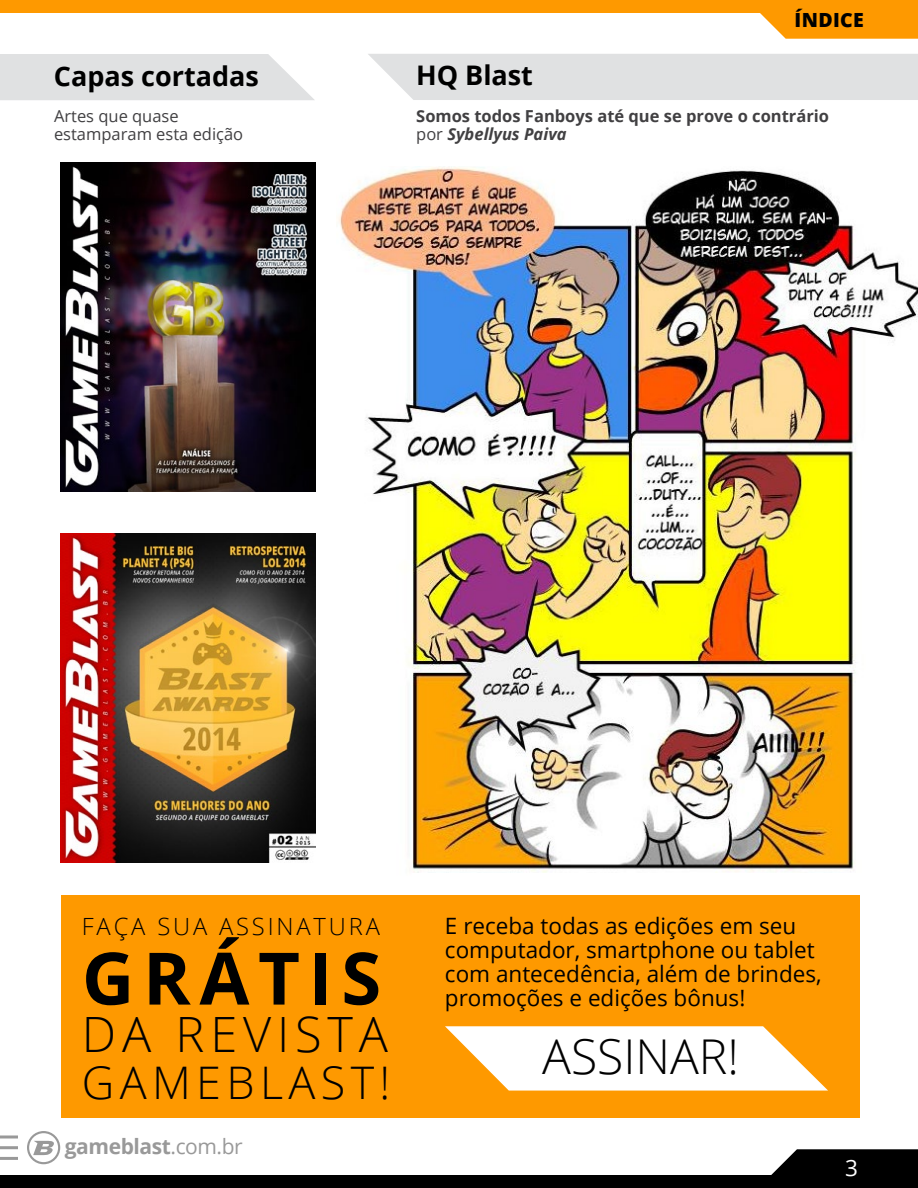
<style>
.page{position:relative;width:918px;height:1188px;background:#fff}
.page>*{position:absolute;margin:0;border:0;box-sizing:border-box;transform-origin:0 0}
.t1{font:700 72.45px "Open Sans";letter-spacing:.12em;color:#000}
.t2{font:300 48.6px "Open Sans";letter-spacing:.12em;color:#000}
.t3{font:300 48px "Open Sans";color:#000}
.t4{font:300 45px "Open Sans";letter-spacing:.12em;color:#000}
.t5{font:700 27px "Open Sans";color:#000}
.t6{font:300 23.7px "Open Sans";letter-spacing:.12em;color:#000}
.t7{font:22.5px/24px "Open Sans";color:#000}
.t8{font:22.5px "Open Sans";color:#fff}
.t9{font:700 21px "Open Sans";letter-spacing:-.02em;color:#999}
.t10{font:800 19.5px "Open Sans";letter-spacing:.02em;color:#000}
.t11{font:700 16.5px/18px "Open Sans";color:#414042}
.t12{font:16.5px/18px "Open Sans";color:#414042}
.s1{font-weight:400}
.s2{font-style:italic}
</style>
<div class="page">
<div style="left:368px;top:54px;width:550px;height:46px;background:#e0e1e2"></div>
<svg style="left:0;top:54px;width:314px;height:46px;background:#e2e3e4"></svg>
<img style="left:336px;top:166px;width:582px;height:742px">
<div style="left:412px;top:874px;width:467px;height:24px;background:#fff"></div>
<img style="left:61px;top:163px;width:254px;height:329px">
<img style="left:61px;top:534px;width:254px;height:329px">
<div style="left:61px;top:896px;width:798px;height:222px;background:#fe9900"></div>
<svg style="left:445px;top:1026px;width:383px;height:65px"></svg>
<svg style="left:27px;top:1131px;width:33px;height:33px"></svg>
<svg style="left:760px;top:13px;width:158px;height:26px;background:#fea217"></svg>
<div style="left:0;top:0;width:918px;height:13px;background:#fe9900"></div>
<div style="left:0;top:1175px;width:918px;height:13px;background:#000"></div>
<svg style="left:771px;top:1149px;width:147px;height:26px;background:#191919"></svg>
<svg style="left:0;top:1136px;width:18px;height:2px"></svg>
<hr style="left:0;top:1146px;width:18px;height:3px;background:#999">
<hr style="left:0;top:1157px;width:18px;height:3px;background:#999">
<p class="t10" style="left:795px;top:6px;width:71px">ÍNDICE</p>
<p class="t5" style="left:54px;top:57px;width:207px">Capas cortadas</p>
<p class="t5" style="left:416px;top:56px;width:118px">HQ Blast</p>
<p class="t11" style="left:416px;top:107px;width:414px">Somos todos Fanboys até que se prove o contrário <span class="s1">por</span> <span class="s2">Sybellyus Paiva</span></p>
<p class="t12" style="left:54px;top:107px;width:191px">Artes que quase estamparam esta edição</p>
<p class="t6" style="left:82px;top:910px;width:299px">FAÇA SUA ASSINATURA</p>
<h1 class="t1" style="left:82px;top:927px;width:301px">GRÁTIS</h1>
<h2 class="t2" style="left:82px;top:1001px;width:308px">DA REVISTA</h2>
<h3 class="t4" style="left:82px;top:1052px;width:310px">GAMEBLAST!</h3>
<p class="t9" style="left:65px;top:1132px;width:180px">gameblast<span class="s1">.com.br</span></p>
<p class="t7" style="left:445px;top:913px;width:378px">E receba todas as edições em seu computador, smartphone ou tablet com antecedência, além de brindes, promoções e edições bônus!</p>
<h3 class="t3" style="left:542px;top:1023px;width:198px">ASSINAR!</h3>
<p class="t8" style="left:845px;top:1153px;width:14px">3</p>
</div>
